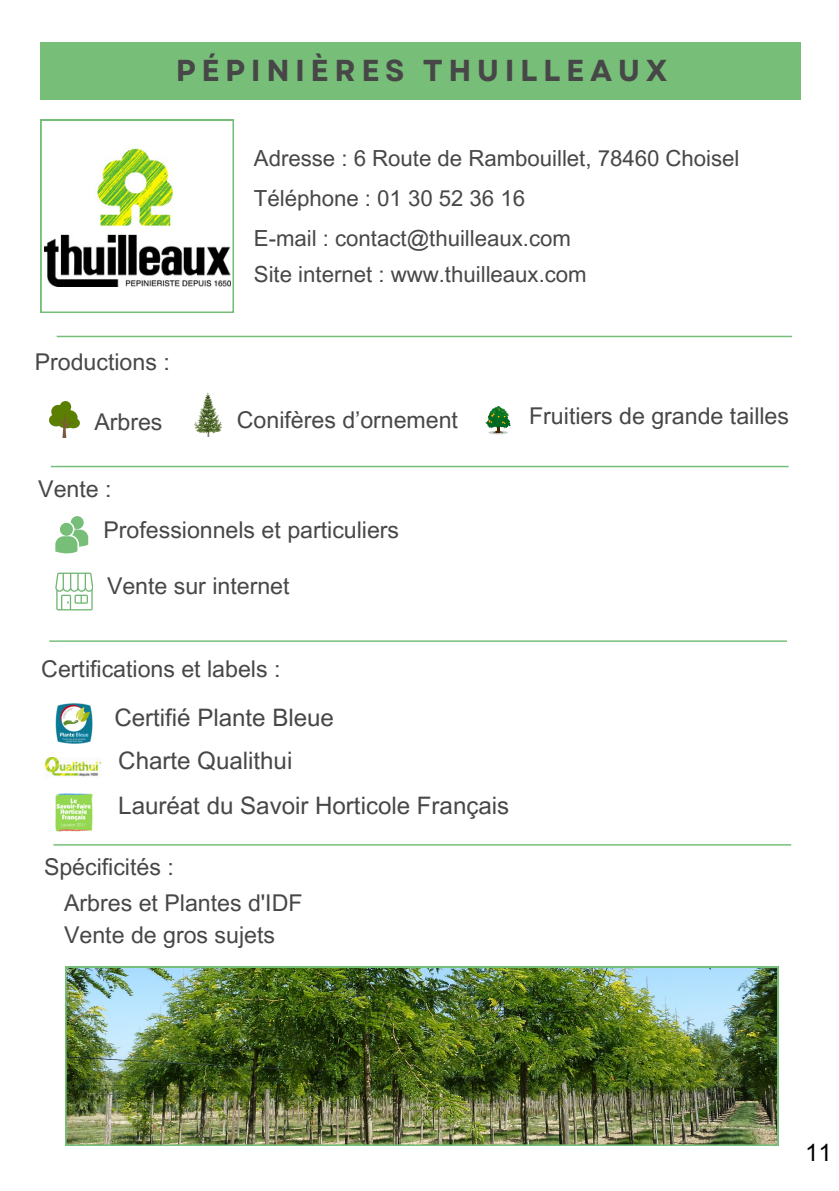
<style>
.page{position:relative;width:839px;height:1191px;background:#fff}
.page>*{position:absolute;margin:0;border:0;box-sizing:border-box;transform-origin:0 0}
.t1{font:700 30.2px "Garet";letter-spacing:.185em;color:#474747}
.t2{font:24px "Arial MT Pro";color:#474747}
.t3{font:24px "Arial MT Pro";color:#000}
.t4{font:23.2px "Arial MT Pro";color:#474747}
.t5{font:22.2px "Arial MT Pro";color:#474747}
</style>
<div class="page">
<div style="left:40px;top:42px;width:761px;height:57px;background:#77bf79"></div>
<hr style="left:57px;top:336px;width:734px;height:1px;background:#77bf79">
<hr style="left:53px;top:844px;width:738px;height:2px;background:#77bf79">
<hr style="left:51px;top:466px;width:737px;height:1px;background:#77bf79">
<img style="left:49px;top:401px;width:30px;height:36px">
<svg style="left:485px;top:406px;width:26px;height:28px"></svg>
<hr style="left:49px;top:640px;width:738px;height:2px;background:#77bf79">
<svg style="left:55px;top:516px;width:33px;height:37px"></svg>
<svg style="left:55px;top:573px;width:38px;height:37px"></svg>
<img style="left:65px;top:966px;width:713px;height:180px">
<svg style="left:40px;top:120px;width:194px;height:193px"></svg>
<img style="left:44px;top:146px;width:186px;height:141px">
<img style="left:194px;top:393px;width:27px;height:43px">
<img style="left:55px;top:703px;width:38px;height:41px">
<img style="left:44px;top:757px;width:58px;height:20px">
<img style="left:55px;top:794px;width:38px;height:37px">
<p class="t1" style="left:176px;top:49px;width:493px">PÉPINIÈRES THUILLEAUX</p>
<p class="t5" style="left:254px;top:150px;width:487px">Adresse : 6 Route de Rambouillet, 78460 Choisel</p>
<p class="t5" style="left:254px;top:190px;width:273px">Téléphone : 01 30 52 36 16</p>
<p class="t5" style="left:254px;top:230px;width:318px">E-mail : contact@thuilleaux.com</p>
<p class="t4" style="left:35px;top:354px;width:136px">Productions :</p>
<p class="t4" style="left:94px;top:413px;width:70px">Arbres</p>
<p class="t5" style="left:254px;top:266px;width:334px">Site internet : www.thuilleaux.com</p>
<p class="t4" style="left:237px;top:411px;width:223px">Conifères d’ornement</p>
<p class="t4" style="left:529px;top:407px;width:261px">Fruitiers de grande tailles</p>
<p class="t4" style="left:38px;top:480px;width:75px">Vente :</p>
<p class="t4" style="left:103px;top:521px;width:297px">Professionnels et particuliers</p>
<p class="t4" style="left:107px;top:578px;width:184px">Vente sur internet</p>
<p class="t4" style="left:41px;top:660px;width:240px">Certifications et labels :</p>
<p class="t2" style="left:114px;top:709px;width:221px">Certifié Plante Bleue</p>
<p class="t2" style="left:118px;top:752px;width:175px">Charte Qualithui</p>
<p class="t2" style="left:118px;top:797px;width:392px">Lauréat du Savoir Horticole Français</p>
<p class="t4" style="left:44px;top:858px;width:131px">Spécificités :</p>
<p class="t4" style="left:64px;top:895px;width:240px">Arbres et Plantes d'IDF</p>
<p class="t4" style="left:64px;top:926px;width:212px">Vente de gros sujets</p>
<p class="t3" style="left:805px;top:1143px;width:28px">11</p>
</div>
